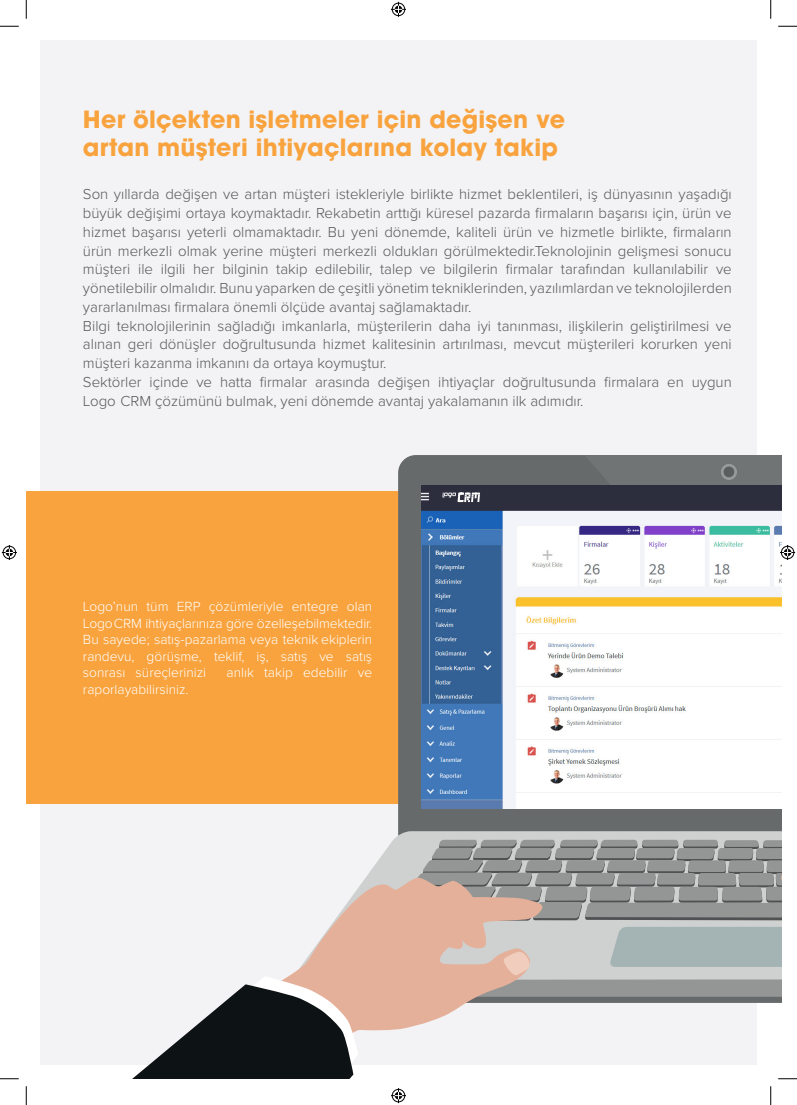
<style>
.page{position:relative;width:797px;height:1105px;background:#fff}
.page>*{position:absolute;margin:0;border:0;box-sizing:border-box;transform-origin:0 0}
.t1{font:23.75px/28.5px "Bilgetech Custom Avant Garde";letter-spacing:.01em;color:#f9a33e}
.t2{font:300 15px/18.8px "Proxima Nova";color:#57585a;text-align:justify}
.t3{font:300 13.75px/16.5px "Proxima Nova";color:#fff;text-align:justify}
</style>
<div class="page">
<div style="left:40px;top:40px;width:716px;height:1024px;background:#f3f3f5"></div>
<div style="left:26px;top:492px;width:452px;height:312px;background:#f9a33e"></div>
<div style="left:398px;top:455px;width:186px;height:376px;background:#666a6b"></div>
<svg style="left:393px;top:831px;width:388px;height:9px;background:#cbcdcd"></svg>
<svg style="left:584px;top:455px;width:197px;height:381px;background:#787c7d"></svg>
<img style="left:421px;top:485px;width:360px;height:323px">
<div style="left:439px;top:489px;width:48px;height:17px;background:#2c2e3d"></div>
<svg style="left:442px;top:493px;width:38px;height:9px"></svg>
<svg style="left:0;top:25px;width:19px;height:2px"></svg>
<svg style="left:778px;top:25px;width:19px;height:2px"></svg>
<svg style="left:0;top:1078px;width:19px;height:1px"></svg>
<svg style="left:104px;top:840px;width:693px;height:239px"></svg>
<svg style="left:25px;top:0;width:2px;height:19px"></svg>
<svg style="left:25px;top:1086px;width:2px;height:19px"></svg>
<svg style="left:770px;top:0;width:1px;height:19px"></svg>
<svg style="left:770px;top:1086px;width:1px;height:19px"></svg>
<svg style="left:391px;top:2px;width:15px;height:15px"></svg>
<svg style="left:391px;top:1088px;width:15px;height:15px"></svg>
<svg style="left:2px;top:545px;width:15px;height:15px"></svg>
<svg style="left:610px;top:464px;width:185px;height:216px"></svg>
<p class="t1" style="left:83px;top:105px;width:484px">Her ölçekten işletmeler için değişen ve artan müşteri ihtiyaçlarına kolay takip</p>
<p class="t2" style="left:83px;top:184px;width:650px">Son yıllarda değişen ve artan müşteri istekleriyle birlikte hizmet beklentileri, iş dünyasının yaşadığı büyük değişimi ortaya koymaktadır. Rekabetin arttığı küresel pazarda firmaların başarısı için, ürün ve hizmet başarısı yeterli olmamaktadır. Bu yeni dönemde, kaliteli ürün ve hizmetle birlikte, firmaların ürün merkezli olmak yerine müşteri merkezli oldukları görülmektedir.Teknolojinin gelişmesi sonucu müşteri ile ilgili her bilginin takip edilebilir, talep ve bilgilerin firmalar tarafından kullanılabilir ve yönetilebilir olmalıdır. Bunu yaparken de çeşitli yönetim tekniklerinden, yazılımlardan ve teknolojilerden yararlanılması firmalara önemli ölçüde avantaj sağlamaktadır.</p>
<p class="t2" style="left:83px;top:315px;width:650px">Bilgi teknolojilerinin sağladığı imkanlarla, müşterilerin daha iyi tanınması, ilişkilerin geliştirilmesi ve alınan geri dönüşler doğrultusunda hizmet kalitesinin artırılması, mevcut müşterileri korurken yeni müşteri kazanma imkanını da ortaya koymuştur.</p>
<p class="t2" style="left:83px;top:372px;width:650px">Sektörler içinde ve hatta firmalar arasında değişen ihtiyaçlar doğrultusunda firmalara en uygun<br>Logo CRM çözümünü bulmak, yeni dönemde avantaj yakalamanın ilk adımıdır.</p>
<p class="t3" style="left:83px;top:598px;width:291px">Logo’nun tüm ERP çözümleriyle entegre olan LogoCRM ihtiyaçlarınıza göre özelleşebilmektedir.<br>Bu sayede; satış-pazarlama veya teknik ekiplerin randevu, görüşme, teklif, iş, satış ve satış sonrası süreçlerinizi</p>
<p class="t3" style="left:226px;top:664px;width:147px">anlık takip edebilir ve</p>
<p class="t3" style="left:83px;top:680px;width:107px">raporlayabilirsiniz.</p>
</div>
